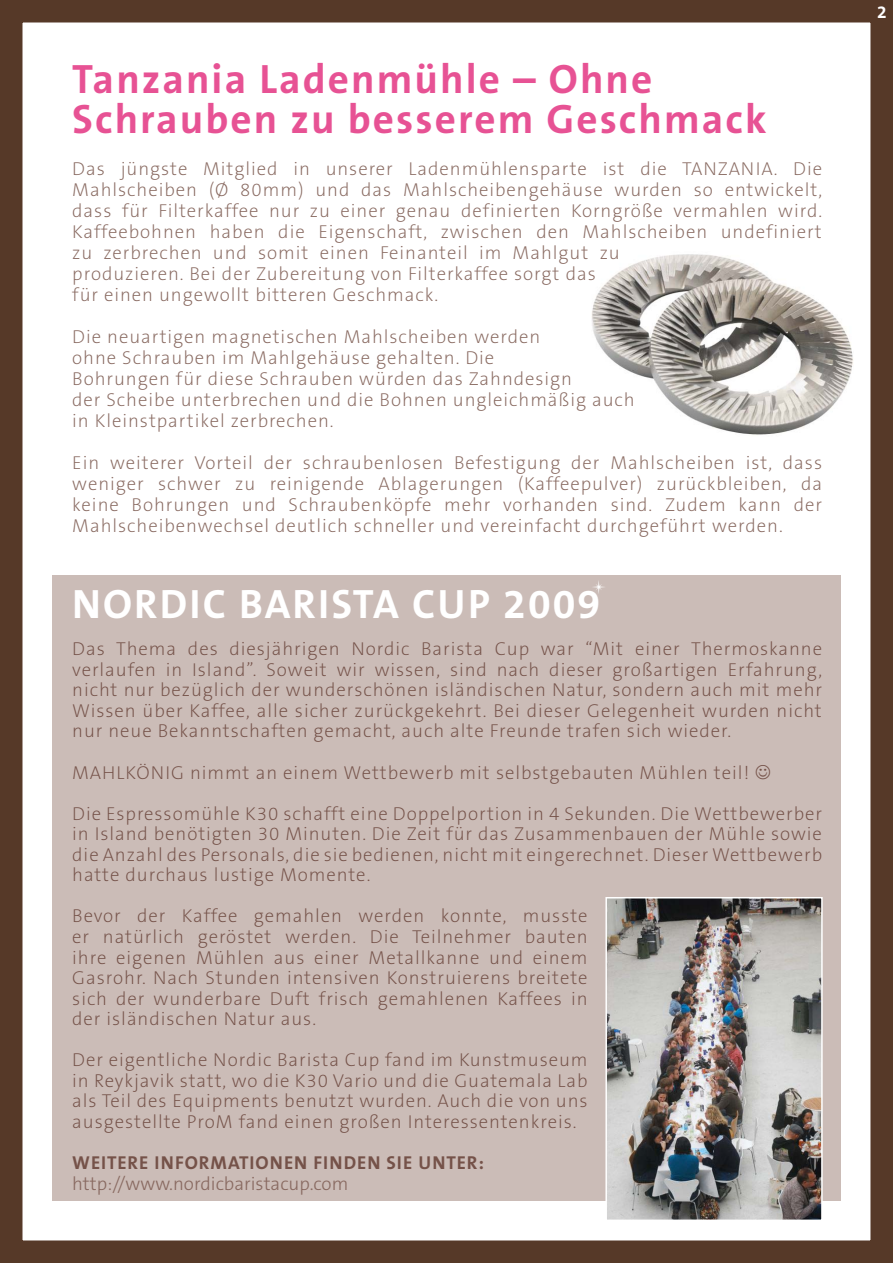
<style>
.page{position:relative;width:893px;height:1263px;background:#fff}
.page>*{position:absolute;margin:0;border:0;box-sizing:border-box;transform-origin:0 0}
.t1{font:700 41.25px/39.6px "The Sans B7";letter-spacing:.05em;color:#e75294}
.t2{font:700 41.25px "The Sans B7";letter-spacing:.05em;color:#fff}
.t3{font:200 18.75px/20.5px "The Sans B2";letter-spacing:.05em;color:#755249;text-align:justify}
.t4{font:200 18.75px/21px "The Sans B2";letter-spacing:.05em;color:#886960}
.t5{font:700 18.75px "The Sans B7";letter-spacing:.05em;color:#755249}
.t6{font:300 18.75px "The Sans B3";color:#886960}
.t7{font:700 17.55px "The Sans B7";color:#fff}
</style>
<div class="page">
<img style="left:592px;top:254px;width:261px;height:181px">
<div style="left:0;top:0;width:893px;height:1263px;border:22px solid #563928"></div>
<div style="left:52px;top:575px;width:788px;height:626px;background:#cbbcb7"></div>
<svg style="left:593px;top:581px;width:11px;height:12px"></svg>
<img style="left:608px;top:900px;width:212px;height:318px">
<div style="left:605px;top:897px;width:218px;height:324px;border:2px solid #fff"></div>
<h1 class="t1" style="left:72px;top:61px;width:696px">Tanzania Ladenmühle – Ohne<br>Schrauben zu besserem Geschmack</h1>
<p class="t4" style="left:72px;top:159px;width:751px">Das jüngste Mitglied in unserer Ladenmühlensparte ist die TANZANIA. Die Mahlscheiben (Ø 80mm) und das Mahlscheibengehäuse wurden so entwickelt, dass für Filterkaffee nur zu einer genau definierten Korngröße vermahlen wird.<br>Kaffeebohnen haben die Eigenschaft, zwischen den Mahlscheiben undefiniert zu zerbrechen und somit einen Feinanteil im Mahlgut zu<br>produzieren. Bei der Zubereitung von Filterkaffee sorgt das<br>für einen ungewollt bitteren Geschmack.</p>
<p class="t4" style="left:72px;top:327px;width:564px">Die neuartigen magnetischen Mahlscheiben werden<br>ohne Schrauben im Mahlgehäuse gehalten. Die<br>Bohrungen für diese Schrauben würden das Zahndesign<br>der Scheibe unterbrechen und die Bohnen ungleichmäßig auch in Kleinstpartikel zerbrechen.</p>
<p class="t4" style="left:72px;top:453px;width:751px;text-align:justify">Ein weiterer Vorteil der schraubenlosen Befestigung der Mahlscheiben ist, dass weniger schwer zu reinigende Ablagerungen (Kaffeepulver) zurückbleiben, da keine Bohrungen und Schraubenköpfe mehr vorhanden sind. Zudem kann der Mahlscheibenwechsel deutlich schneller und vereinfacht durchgeführt werden.</p>
<h1 class="t2" style="left:72px;top:583px;width:529px">NORDIC BARISTA CUP 2009</h1>
<p class="t3" style="left:72px;top:639px;width:751px">Das Thema des diesjährigen Nordic Barista Cup war “Mit einer Thermoskanne verlaufen in Island”. Soweit wir wissen, sind nach dieser großartigen Erfahrung, nicht nur bezüglich der wunderschönen isländischen Natur, sondern auch mit mehr Wissen über Kaffee, alle sicher zurückgekehrt. Bei dieser Gelegenheit wurden nicht nur neue Bekanntschaften gemacht, auch alte Freunde trafen sich wieder.</p>
<p class="t3" style="left:72px;top:752px;width:751px;line-height:41.1px">MAHLKÖNIG nimmt an einem Wettbewerb mit selbstgebauten Mühlen teil!<br>Die Espressomühle K30 schafft eine Doppelportion in 4 Sekunden. Die Wettbewerber</p>
<p class="t3" style="left:72px;top:824px;width:751px">in Island benötigten 30 Minuten. Die Zeit für das Zusammenbauen der Mühle sowie die Anzahl des Personals, die sie bedienen, nicht mit eingerechnet. Dieser Wettbewerb hatte durchaus lustige Momente.</p>
<p class="t3" style="left:72px;top:907px;width:517px">Bevor der Kaffee gemahlen werden konnte, musste er natürlich geröstet werden. Die Teilnehmer bauten ihre eigenen Mühlen aus einer Metallkanne und einem Gasrohr. Nach Stunden intensiven Konstruierens breitete sich der wunderbare Duft frisch gemahlenen Kaffees in der isländischen Natur aus.</p>
<p class="t3" style="left:72px;top:1050px;width:517px">Der eigentliche Nordic Barista Cup fand im Kunstmuseum in Reykjavik statt, wo die K30 Vario und die Guatemala Lab als Teil des Equipments benutzt wurden. Auch die von uns ausgestellte ProM fand einen großen Interessentenkreis.</p>
<p class="t5" style="left:72px;top:1153px;width:413px">WEITERE INFORMATIONEN FINDEN SIE UNTER:</p>
<p class="t6" style="left:72px;top:1174px;width:278px">http://www.nordicbaristacup.com</p>
<p class="t7" style="left:877px;top:4px;width:11px">2</p>
</div>
